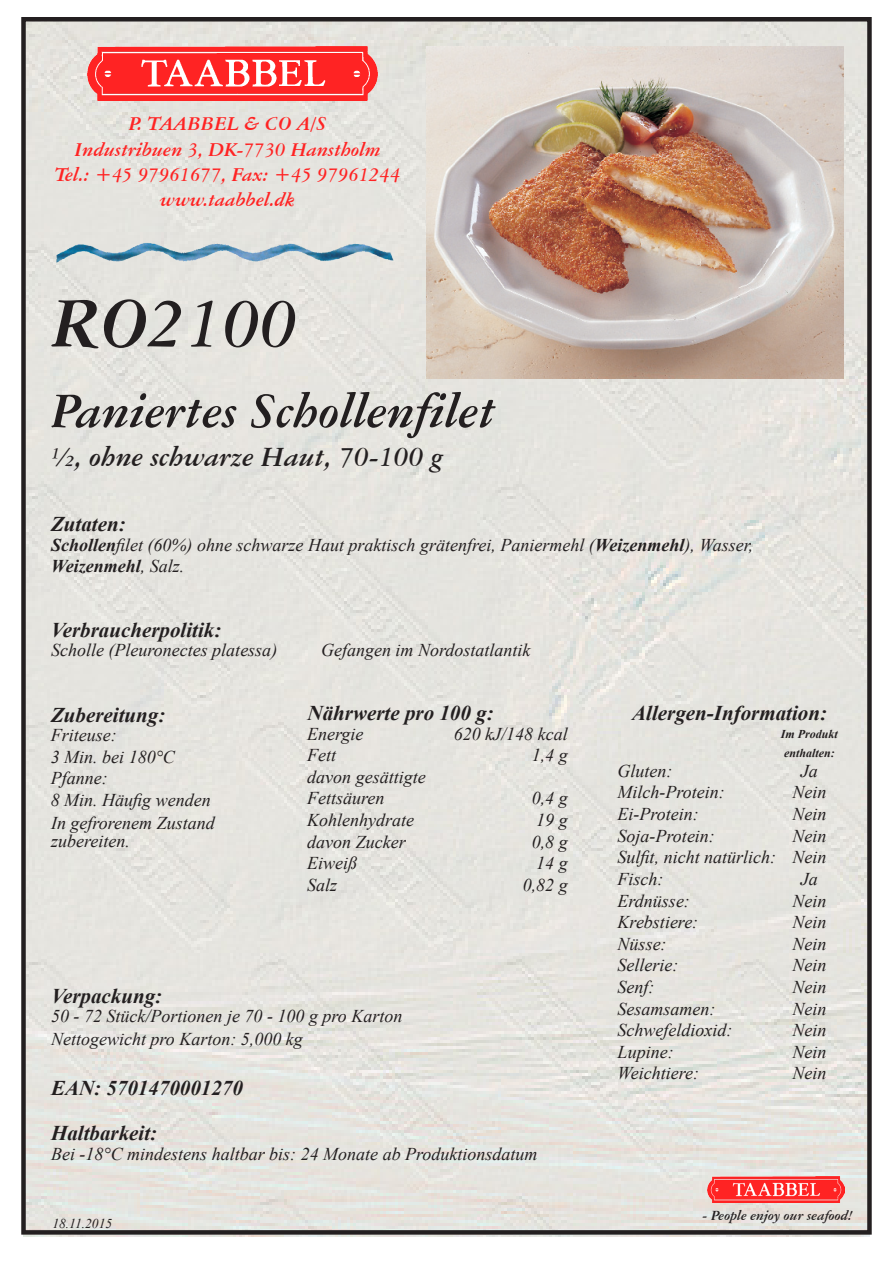
<style>
.page{position:relative;width:893px;height:1263px;background:#fff}
.page>*{position:absolute;margin:0;border:0;box-sizing:border-box;transform-origin:0 0}
.enjoy_seafood_højre{font:italic 700 75px "American Garamond BT";color:#231f20}
.enjoy_seafood_højre-2{font:italic 700 52.5px "American Garamond BT";color:#231f20}
.enjoy_seafood_højre-3{font:italic 700 30px "American Garamond BT";color:#231f20}
.t1{font:italic 700 21px "Times New Roman";color:#231f20}
.enjoy_seafood_højre-4{font:italic 700 21px "American Garamond BT";color:#ff2323}
.t2{font:italic 18px/21.6px "Times New Roman";color:#231f20}
.enjoy_seafood_højre-5{font:italic 700 15px "American Garamond BT";color:#231f20}
.t3{font:italic 13.5px "Times New Roman";color:#231f20}
.t4{font:italic 700 12px/18px "Times New Roman";color:#231f20}
.s1{font-weight:700}
</style>
<div class="page">
<img style="left:23px;top:22px;width:846px;height:1214px">
<img style="left:708px;top:1177px;width:137px;height:25px">
<img style="left:51px;top:242px;width:348px;height:24px">
<img style="left:427px;top:46px;width:416px;height:332px">
<img style="left:88px;top:47px;width:289px;height:54px">
<p class="enjoy_seafood_højre-4" style="left:129px;top:111px;width:199px">P. TAABBEL &amp; CO A/S</p>
<p class="enjoy_seafood_højre-4" style="left:75px;top:137px;width:308px">Industribuen 3, DK-7730 Hanstholm</p>
<p class="enjoy_seafood_højre-4" style="left:55px;top:162px;width:347px">Tel.: +45 97961677, Fax: +45 97961244</p>
<p class="enjoy_seafood_højre-4" style="left:160px;top:187px;width:136px">www.taabbel.dk</p>
<p class="enjoy_seafood_højre" style="left:52px;top:278px;width:247px">RO2100</p>
<p class="enjoy_seafood_højre-2" style="left:51px;top:379px;width:446px">Paniertes Schollenfilet</p>
<p class="enjoy_seafood_højre-3" style="left:51px;top:439px;width:393px">½, ohne schwarze Haut, 70-100 g</p>
<p class="t1" style="left:51px;top:509px;width:76px">Zutaten:</p>
<p class="t2" style="left:51px;top:533px;width:704px"><span class="s1">Schollen</span>filet (60%) ohne schwarze Haut praktisch grätenfrei, Paniermehl (<span class="s1">Weizenmehl</span>), Wasser,<br><span class="s1">Weizenmehl</span>, Salz.</p>
<p class="t1" style="left:51px;top:615px;width:172px">Verbraucherpolitik:</p>
<p class="t2" style="left:51px;top:639px;width:228px">Scholle (Pleuronectes platessa)</p>
<p class="t2" style="left:321px;top:639px;width:211px">Gefangen im Nordostatlantik</p>
<p class="t1" style="left:51px;top:700px;width:116px">Zubereitung:</p>
<p class="t2" style="left:51px;top:724px;width:67px">Friteuse:</p>
<p class="t2" style="left:51px;top:745px;width:126px">3 Min. bei 180°C</p>
<p class="t2" style="left:51px;top:767px;width:58px">Pfanne:</p>
<p class="t2" style="left:51px;top:789px;width:161px">8 Min. Häufig wenden</p>
<p class="t2" style="left:51px;top:812px;width:165px">In gefrorenem Zustand</p>
<p class="t2" style="left:51px;top:830px;width:80px">zubereiten.</p>
<p class="t1" style="left:308px;top:698px;width:188px">Nährwerte pro 100 g:</p>
<p class="t2" style="left:307px;top:722px;width:58px">Energie</p>
<p class="t2" style="left:307px;top:744px;width:30px">Fett</p>
<p class="t2" style="left:307px;top:766px;width:120px">davon gesättigte</p>
<p class="t2" style="left:307px;top:787px;width:79px">Fettsäuren</p>
<p class="t2" style="left:307px;top:809px;width:108px">Kohlenhydrate</p>
<p class="t2" style="left:307px;top:830px;width:100px">davon Zucker</p>
<p class="t2" style="left:307px;top:852px;width:52px">Eiweiß</p>
<p class="t2" style="left:307px;top:874px;width:32px">Salz</p>
<p class="t2" style="left:454px;top:722px;width:115px">620 kJ/148 kcal</p>
<p class="t2" style="left:532px;top:744px;width:37px">1,4 g</p>
<p class="t2" style="left:532px;top:787px;width:37px">0,4 g</p>
<p class="t2" style="left:536px;top:809px;width:33px">19 g</p>
<p class="t2" style="left:532px;top:830px;width:37px">0,8 g</p>
<p class="t2" style="left:536px;top:852px;width:33px">14 g</p>
<p class="t2" style="left:523px;top:874px;width:46px">0,82 g</p>
<p class="t1" style="left:51px;top:981px;width:112px">Verpackung:</p>
<p class="t2" style="left:51px;top:1005px;width:353px">50 - 72 Stück/Portionen je 70 - 100 g pro Karton</p>
<p class="t2" style="left:51px;top:1028px;width:253px">Nettogewicht pro Karton: 5,000 kg</p>
<p class="t1" style="left:51px;top:1073px;width:193px">EAN: 5701470001270</p>
<p class="t1" style="left:51px;top:1118px;width:108px">Haltbarkeit:</p>
<p class="t2" style="left:51px;top:1142px;width:488px">Bei -18°C mindestens haltbar bis: 24 Monate ab Produktionsdatum</p>
<p class="t3" style="left:52px;top:1214px;width:61px">18.11.2015</p>
<p class="t1" style="left:632px;top:699px;width:196px">Allergen-Information:</p>
<p class="t2" style="left:801px;top:760px;width:18px">Ja</p>
<p class="t2" style="left:792px;top:781px;width:36px">Nein</p>
<p class="t2" style="left:792px;top:803px;width:36px">Nein</p>
<p class="t2" style="left:792px;top:824px;width:36px">Nein</p>
<p class="t2" style="left:792px;top:846px;width:36px">Nein</p>
<p class="t2" style="left:801px;top:868px;width:18px">Ja</p>
<p class="t2" style="left:792px;top:889px;width:36px">Nein</p>
<p class="t2" style="left:792px;top:911px;width:36px">Nein</p>
<p class="t2" style="left:792px;top:932px;width:36px">Nein</p>
<p class="t2" style="left:792px;top:954px;width:36px">Nein</p>
<p class="t2" style="left:792px;top:976px;width:36px">Nein</p>
<p class="t2" style="left:792px;top:997px;width:36px">Nein</p>
<p class="t2" style="left:792px;top:1019px;width:36px">Nein</p>
<p class="t2" style="left:792px;top:1040px;width:36px">Nein</p>
<p class="t2" style="left:792px;top:1062px;width:36px">Nein</p>
<p class="t4" style="left:781px;top:725px;width:59px">Im Produkt enthalten:</p>
<p class="t2" style="left:618px;top:760px;width:56px">Gluten:</p>
<p class="t2" style="left:618px;top:781px;width:109px">Milch-Protein:</p>
<p class="t2" style="left:618px;top:803px;width:83px">Ei-Protein:</p>
<p class="t2" style="left:618px;top:824px;width:99px">Soja-Protein:</p>
<p class="t2" style="left:618px;top:846px;width:160px">Sulfit, nicht natürlich:</p>
<p class="t2" style="left:618px;top:868px;width:47px">Fisch:</p>
<p class="t2" style="left:618px;top:889px;width:74px">Erdnüsse:</p>
<p class="t2" style="left:618px;top:911px;width:82px">Krebstiere:</p>
<p class="t2" style="left:618px;top:932px;width:50px">Nüsse:</p>
<p class="t2" style="left:618px;top:954px;width:62px">Sellerie:</p>
<p class="t2" style="left:618px;top:976px;width:38px">Senf:</p>
<p class="t2" style="left:618px;top:997px;width:99px">Sesamsamen:</p>
<p class="t2" style="left:618px;top:1019px;width:116px">Schwefeldioxid:</p>
<p class="t2" style="left:618px;top:1040px;width:57px">Lupine:</p>
<p class="t2" style="left:618px;top:1062px;width:83px">Weichtiere:</p>
<p class="enjoy_seafood_højre-5" style="left:702px;top:1206px;width:152px">- People enjoy our seafood!</p>
</div>
